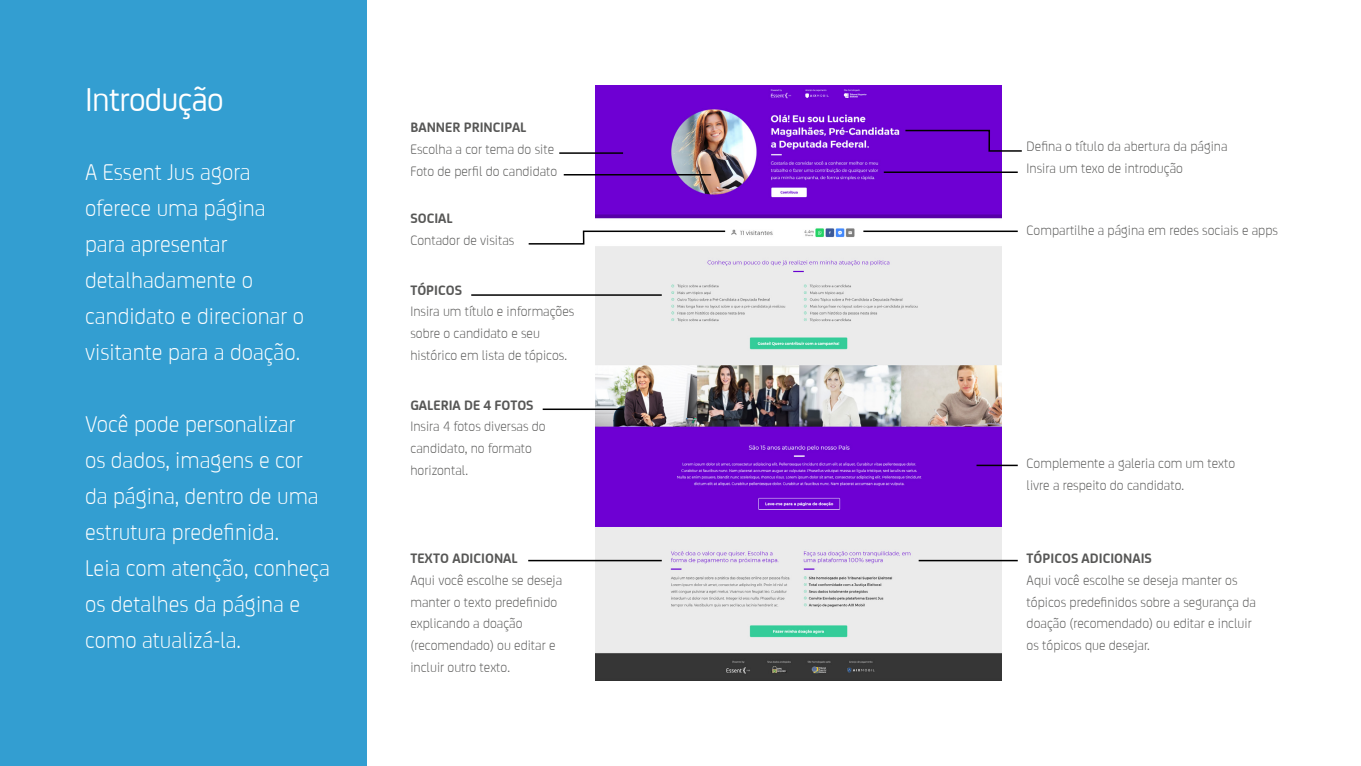
<style>
.page{position:relative;width:1361px;height:766px;background:#fff}
.page>*{position:absolute;margin:0;border:0;box-sizing:border-box;transform-origin:0 0}
.t1{font:34.8px "FS Joey";letter-spacing:-.02em;color:#fff}
.t2{font:300 24px/36px "FS Joey";color:#fff}
.t3{font:300 14.4px/21.6px "FS Joey";color:#575756}
.t4{font:700 14.4px "FS Joey";color:#575756}
</style>
<div class="page">
<div style="left:1px;top:0;width:366px;height:765px;background:#339ed1"></div>
<img style="left:595px;top:85px;width:406px;height:595px">
<hr style="left:559px;top:152px;width:64px;height:2px;background:#000">
<hr style="left:528px;top:559px;width:134px;height:2px;background:#000">
<svg style="left:528px;top:230px;width:198px;height:15px"></svg>
<svg style="left:904px;top:129px;width:118px;height:23px"></svg>
<hr style="left:863px;top:230px;width:154px;height:2px;background:#000">
<hr style="left:918px;top:559px;width:99px;height:2px;background:#000">
<hr style="left:884px;top:171px;width:133px;height:2px;background:#000">
<hr style="left:564px;top:174px;width:147px;height:1px;background:#000">
<hr style="left:471px;top:294px;width:191px;height:2px;background:#000">
<img style="left:595px;top:365px;width:406px;height:161px">
<hr style="left:976px;top:464px;width:41px;height:2px;background:#000">
<hr style="left:543px;top:408px;width:80px;height:2px;background:#000">
<h1 class="t1" style="left:85px;top:81px;width:140px">Introdução</h1>
<h2 class="t2" style="left:85px;top:154px;width:220px">A Essent Jus agora oferece uma página para apresentar detalhadamente o candidato e direcionar o visitante para a doação.</h2>
<h2 class="t2" style="left:85px;top:406px;width:246px">Você pode personalizar<br>os dados, imagens e cor da página, dentro de uma estrutura predefinida.<br>Leia com atenção, conheça os detalhes da página e como atualizá-la.</h2>
<p class="t4" style="left:410px;top:119px;width:118px">BANNER PRINCIPAL</p>
<p class="t3" style="left:410px;top:138px;width:148px">Escolha a cor tema do site<br>Foto de perfil do candidato</p>
<p class="t4" style="left:410px;top:210px;width:44px">SOCIAL</p>
<p class="t3" style="left:410px;top:229px;width:106px">Contador de visitas</p>
<p class="t4" style="left:410px;top:282px;width:53px">TÓPICOS</p>
<p class="t3" style="left:410px;top:301px;width:165px">Insira um título e informações sobre o candidato e seu histórico em lista de tópicos.</p>
<p class="t4" style="left:410px;top:397px;width:125px">GALERIA DE 4 FOTOS</p>
<p class="t3" style="left:410px;top:416px;width:137px">Insira 4 fotos diversas do candidato, no formato horizontal.</p>
<p class="t4" style="left:410px;top:550px;width:109px">TEXTO ADICIONAL</p>
<p class="t3" style="left:410px;top:569px;width:153px">Aqui você escolhe se deseja manter o texto predefinido explicando a doação (recomendado) ou editar e incluir outro texto.</p>
<p class="t3" style="left:1026px;top:136px;width:203px">Defina o título da abertura da página<br>Insira um texo de introdução</p>
<p class="t3" style="left:1026px;top:219px;width:253px">Compartilhe a página em redes sociais e apps</p>
<p class="t3" style="left:1026px;top:452px;width:210px">Complemente a galeria com um texto livre a respeito do candidato.</p>
<p class="t4" style="left:1026px;top:550px;width:127px">TÓPICOS ADICIONAIS</p>
<p class="t3" style="left:1026px;top:569px;width:231px">Aqui você escolhe se deseja manter os tópicos predefinidos sobre a segurança da doação (recomendado) ou editar e incluir os tópicos que desejar.</p>
</div>
